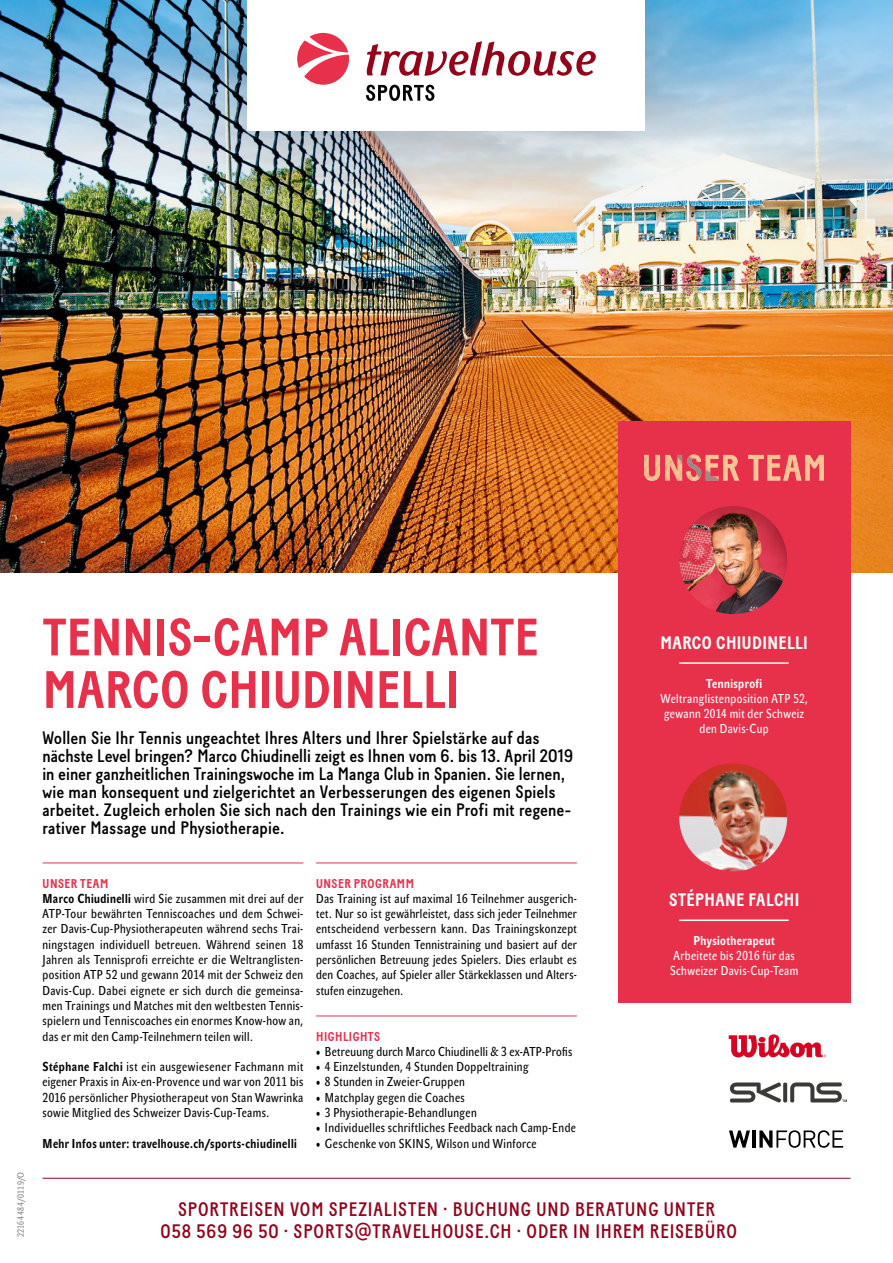
<style>
.page{position:relative;width:893px;height:1263px;background:#fff}
.page>*{position:absolute;margin:0;border:0;box-sizing:border-box;transform-origin:0 0}
.t1{font:700 52.5px/52.5px "Baton";letter-spacing:.01em;color:#e7314b}
.t2{font:500 19.5px/22.5px "Baton";letter-spacing:.045em;color:#93031a;text-align:center}
.t3{font:500 18px/18px "Baton";letter-spacing:.02em;color:#000}
.t4{font:700 18px "Baton";letter-spacing:.025em;color:#fff}
.t5{font:12.75px/15.3px "John Sans Cond Text Pro";letter-spacing:.03em;color:#000;text-align:justify}
.t6{font:12.75px/15.3px "John Sans Cond Text Pro";letter-spacing:.03em;color:#fff;text-align:center}
.t7{font:700 12.75px "John Sans Cond Text Pro";letter-spacing:.035em;color:#000}
.t8{font:700 12.75px "Baton";letter-spacing:.04em;color:#e7314b}
.t9{font:700 12.75px "John Sans Cond Text Pro";letter-spacing:.035em;color:#fff}
.t10{font:9px "John Sans Cond Text Pro";letter-spacing:.045em;color:#868786}
.s1{font-weight:700}
</style>
<div class="page">
<img style="left:0;top:0;width:893px;height:573px">
<hr style="left:43px;top:1178px;width:807px;height:1px;background:#93031a">
<div style="left:168px;top:0;width:557px;height:210px;background:#000;opacity:.2"></div>
<div style="left:248px;top:0;width:397px;height:130px;background:#fff"></div>
<svg style="left:297px;top:33px;width:52px;height:52px"></svg>
<svg style="left:367px;top:41px;width:229px;height:35px"></svg>
<svg style="left:366px;top:85px;width:68px;height:16px"></svg>
<div style="left:618px;top:421px;width:232px;height:581px;background:#e7314b"></div>
<hr style="left:679px;top:662px;width:110px;height:2px;background:#fff">
<hr style="left:679px;top:919px;width:110px;height:2px;background:#fff">
<img style="left:679px;top:506px;width:108px;height:108px;border-radius:54px">
<img style="left:679px;top:763px;width:108px;height:108px;border-radius:54px">
<img style="left:644px;top:454px;width:180px;height:27px">
<svg style="left:729px;top:1034px;width:97px;height:23px"></svg>
<svg style="left:730px;top:1082px;width:117px;height:20px"></svg>
<svg style="left:729px;top:1130px;width:21px;height:17px"></svg>
<hr style="left:752px;top:1130px;width:4px;height:17px;background:#000">
<svg style="left:759px;top:1130px;width:84px;height:18px"></svg>
<hr style="left:43px;top:863px;width:260px;height:1px;background:#e7314b">
<hr style="left:316px;top:863px;width:261px;height:1px;background:#e7314b">
<hr style="left:316px;top:1016px;width:261px;height:1px;background:#e7314b">
<h1 class="t1" style="left:43px;top:611px;width:497px">TENNIS-CAMP ALICANTE<br>MARCO CHIUDINELLI</h1>
<p class="t3" style="left:42px;top:729px;width:532px">Wollen Sie Ihr Tennis ungeachtet Ihres Alters und Ihrer Spielstärke auf das nächste Level bringen? Marco Chiudinelli zeigt es Ihnen vom 6. bis 13. April 2019 in einer ganzheitlichen Trainingswoche im La Manga Club in Spanien. Sie lernen, wie man konsequent und zielgerichtet an Verbesserungen des eigenen Spiels arbeitet. Zugleich erholen Sie sich nach den Trainings wie ein Profi mit regene&shy;rativer Massage und Physiotherapie.</p>
<h3 class="t4" style="left:660px;top:632px;width:149px">MARCO CHIUDINELLI</h3>
<p class="t9" style="left:706px;top:676px;width:58px">Tennisprofi</p>
<p class="t6" style="left:660px;top:691px;width:149px">Weltranglistenposition ATP 52, gewann 2014 mit der Schweiz den Davis-Cup</p>
<p class="t10" style="left:16px;top:1237px;width:67px;rotate:-90deg">22164484/0119/O</p>
<p class="t8" style="left:43px;top:875px;width:67px">UNSER TEAM</p>
<p class="t5" style="left:43px;top:891px;width:262px"><span class="s1">Marco Chiudinelli</span> wird Sie zusammen mit drei auf der ATP-Tour bewährten Tenniscoaches und dem Schwei&shy;zer Davis-Cup-Physiotherapeuten während sechs Trai&shy;ningstagen individuell betreuen. Während seinen 18<br>Jahren als Tennisprofi erreichte er die Weltranglisten&shy;position ATP 52 und gewann 2014 mit der Schweiz den Davis-Cup. Dabei eignete er sich durch die gemeinsa&shy;men Trainings und Matches mit den weltbesten Tennis&shy;spielern und Tenniscoaches ein enormes Know-how an, das er mit den Camp-Teilnehmern teilen will.</p>
<p class="t5" style="left:43px;top:1059px;width:262px"><span class="s1">Stéphane Falchi</span> ist ein ausgewiesener Fachmann mit eigener Praxis in Aix-en-Provence und war von 2011 bis 2016 persönlicher Physiotherapeut von Stan Wawrinka sowie Mitglied des Schweizer Davis-Cup-Teams.</p>
<p class="t8" style="left:316px;top:875px;width:99px">UNSER PROGRAMM</p>
<p class="t5" style="left:316px;top:891px;width:262px">Das Training ist auf maximal 16 Teilnehmer ausgerich&shy;tet. Nur so ist gewährleistet, dass sich jeder Teilnehmer entscheidend verbessern kann. Das Trainingskonzept umfasst 16 Stunden Tennistraining und basiert auf der persönlichen Betreuung jedes Spielers. Dies erlaubt es den Coaches, auf Spieler aller Stärkeklassen und Alters&shy;stufen einzugehen.</p>
<p class="t8" style="left:316px;top:1028px;width:65px">HIGHLIGHTS</p>
<p class="t5" style="left:316px;top:1044px;width:258px">• Betreuung durch Marco Chiudinelli &amp; 3 ex-ATP-Profis</p>
<p class="t5" style="left:316px;top:1059px;width:214px">• 4 Einzelstunden, 4 Stunden Doppeltraining</p>
<p class="t5" style="left:316px;top:1074px;width:150px">• 8 Stunden in Zweier-Gruppen</p>
<p class="t5" style="left:316px;top:1090px;width:150px">• Matchplay gegen die Coaches</p>
<p class="t5" style="left:316px;top:1105px;width:162px">• 3 Physiotherapie-Behandlungen</p>
<p class="t5" style="left:316px;top:1120px;width:261px">• Individuelles schriftliches Feedback nach Camp-Ende</p>
<p class="t7" style="left:43px;top:1136px;width:256px">Mehr Infos unter: travelhouse.ch/sports-chiudinelli</p>
<p class="t5" style="left:316px;top:1136px;width:222px">• Geschenke von SKINS, Wilson und Winforce</p>
<h3 class="t4" style="left:669px;top:889px;width:132px">STÉPHANE FALCHI</h3>
<p class="t9" style="left:693px;top:933px;width:83px">Physiotherapeut</p>
<p class="t6" style="left:670px;top:948px;width:130px;text-align:left">Arbeitete bis 2016 für das<br>Schweizer Davis-Cup-Team</p>
<h2 class="t2" style="left:161px;top:1197px;width:578px">SPORTREISEN VOM SPEZIALISTEN · BUCHUNG UND BERATUNG UNTER<br>058 569 96 50 · SPORTS@TRAVELHOUSE.CH · ODER IN IHREM REISEBÜRO</h2>
</div>
